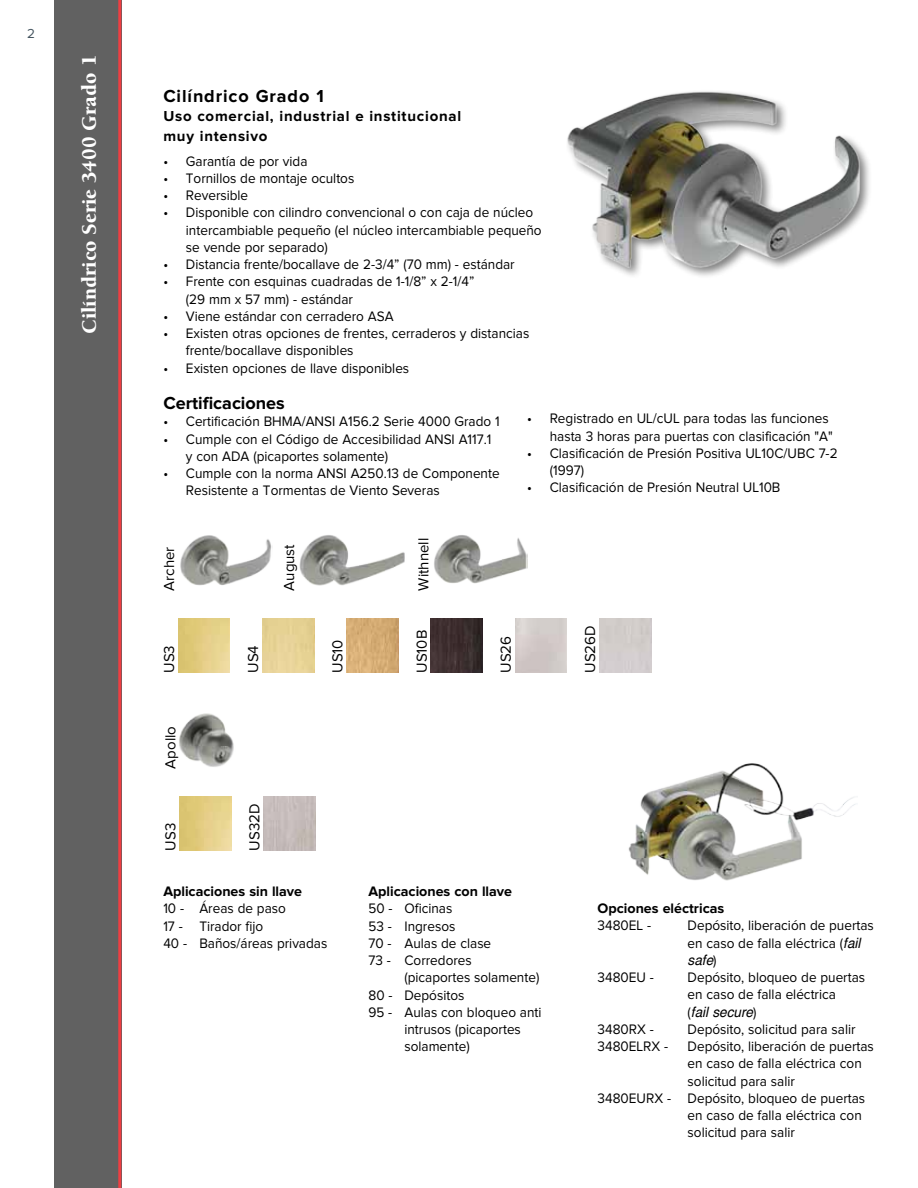
<style>
.page{position:relative;width:918px;height:1188px;background:#fff}
.page>*{position:absolute;margin:0;border:0;box-sizing:border-box;transform-origin:0 0}
.t1{font:900 21px "Berkeley";color:#fff}
.t2{font:700 18px "Proxima Nova";letter-spacing:.05em;color:#000}
.t3{font:700 18px "Proxima Nova";color:#000}
.t4{font:15px "Proxima Nova";color:#000}
.t5{font:700 15px/19.5px "Proxima Nova";letter-spacing:.05em;color:#000}
.t6{font:14.25px/17.2px "Proxima Nova";color:#000;scale:.95 1}
.t7{font:700 14.25px "Proxima Nova";color:#000}
.t8{font:italic 14.25px "Helvetica";color:#000;scale:.95 1}
.t9{font:13.5px "Proxima Nova";color:#455560}
.s1{font-family:"Helvetica";font-style:italic}
.s2{font-family:"Proxima Nova";font-style:normal}
</style>
<div class="page">
<div style="left:565px;top:88px;width:307px;height:191px;background:#000;opacity:.5"></div>
<img style="left:565px;top:88px;width:299px;height:184px">
<img style="left:434px;top:535px;width:93px;height:49px">
<img style="left:299px;top:535px;width:106px;height:51px">
<img style="left:180px;top:535px;width:92px;height:51px">
<img style="left:179px;top:713px;width:55px;height:54px">
<img style="left:347px;top:619px;width:51px;height:54px">
<img style="left:431px;top:619px;width:52px;height:54px">
<img style="left:264px;top:797px;width:51px;height:54px">
<img style="left:628px;top:763px;width:228px;height:118px">
<div style="left:54px;top:0;width:68px;height:1188px;background:#616161"></div>
<hr style="left:118px;top:0;width:3px;height:1188px;background:#ef3e42">
<p class="t9" style="left:27px;top:26px;width:9px">2</p>
<h1 class="t1" style="left:78px;top:334px;width:281px;rotate:-90deg">Cilíndrico Serie 3400 Grado 1</h1>
<p class="t2" style="left:163px;top:86px;width:162px">Cilíndrico Grado 1</p>
<p class="t5" style="left:163px;top:106px;width:299px">Uso comercial, industrial e institucional muy intensivo</p>
<p class="t6" style="left:163px;top:152px;width:153px">• Garantía de por vida</p>
<p class="t6" style="left:163px;top:169px;width:203px">• Tornillos de montaje ocultos</p>
<p class="t6" style="left:163px;top:187px;width:91px">• Reversible</p>
<p class="t6" style="left:186px;top:204px;width:376px;text-indent:-23px">• Disponible con cilindro convencional o con caja de núcleo intercambiable pequeño (el núcleo intercambiable pequeño se vende por separado)</p>
<p class="t6" style="left:163px;top:256px;width:371px">• Distancia frente/bocallave de 2-3/4” (70 mm) - estándar</p>
<p class="t6" style="left:186px;top:273px;width:305px;text-indent:-23px">• Frente con esquinas cuadradas de 1-1/8” x 2-1/4” (29 mm x 57 mm) - estándar</p>
<p class="t6" style="left:163px;top:307px;width:244px">• Viene estándar con cerradero ASA</p>
<p class="t6" style="left:186px;top:325px;width:363px;text-indent:-23px">• Existen otras opciones de frentes, cerraderos y distancias frente/bocallave disponibles</p>
<p class="t6" style="left:163px;top:359px;width:260px">• Existen opciones de llave disponibles</p>
<p class="t3" style="left:163px;top:393px;width:123px">Certificaciones</p>
<p class="t6" style="left:163px;top:413px;width:356px">• Certificación BHMA/ANSI A156.2 Serie 4000 Grado 1</p>
<p class="t6" style="left:186px;top:430px;width:323px;text-indent:-23px">• Cumple con el Código de Accesibilidad ANSI A117.1 y con ADA (picaportes solamente)</p>
<p class="t6" style="left:186px;top:465px;width:332px;text-indent:-23px">• Cumple con la norma ANSI A250.13 de Componente<br>Resistente a Tormentas de Viento Severas</p>
<p class="t4" style="left:161px;top:591px;width:45px;rotate:-90deg">Archer</p>
<p class="t4" style="left:281px;top:591px;width:48px;rotate:-90deg">August</p>
<p class="t4" style="left:415px;top:591px;width:54px;rotate:-90deg">Withnell</p>
<p class="t6" style="left:527px;top:410px;width:323px;text-align:right">• Registrado en UL/cUL para todas las funciones hasta 3 horas para puertas con clasificación "A"</p>
<p class="t6" style="left:550px;top:444px;width:305px;text-indent:-23px">• Clasificación de Presión Positiva UL10C/UBC 7-2 (1997)</p>
<p class="t6" style="left:527px;top:479px;width:268px">• Clasificación de Presión Neutral UL10B</p>
<p class="t4" style="left:161px;top:673px;width:29px;rotate:-90deg">US3</p>
<p class="t4" style="left:245px;top:673px;width:29px;rotate:-90deg">US4</p>
<p class="t4" style="left:329px;top:673px;width:35px;rotate:-90deg">US10</p>
<p class="t4" style="left:413px;top:673px;width:45px;rotate:-90deg">US10B</p>
<p class="t4" style="left:498px;top:673px;width:38px;rotate:-90deg">US26</p>
<p class="t4" style="left:582px;top:673px;width:49px;rotate:-90deg">US26D</p>
<p class="t4" style="left:162px;top:769px;width:44px;rotate:-90deg">Apollo</p>
<p class="t4" style="left:162px;top:851px;width:29px;rotate:-90deg">US3</p>
<p class="t4" style="left:246px;top:851px;width:48px;rotate:-90deg">US32D</p>
<p class="t7" style="left:163px;top:883px;width:140px">Aplicaciones sin llave</p>
<p class="t6" style="left:163px;top:900px;width:174px">10 - Áreas de paso<br>17 - Tirador fijo<br>40 - Baños/áreas privadas</p>
<p class="t7" style="left:368px;top:883px;width:145px">Aplicaciones con llave</p>
<p class="t6" style="left:368px;top:900px;width:131px">50 - Oficinas<br>53 - Ingresos<br>70 - Aulas de clase<br>73 - Corredores</p>
<p class="t6" style="left:404px;top:969px;width:144px">(picaportes solamente)</p>
<p class="t6" style="left:368px;top:986px;width:102px">80 - Depósitos</p>
<p class="t6" style="left:368px;top:1003px;width:184px">95 - Aulas con bloqueo anti</p>
<p class="t6" style="left:404px;top:1020px;width:124px">intrusos (picaportes</p>
<p class="t6" style="left:404px;top:1038px;width:70px">solamente)</p>
<p class="t7" style="left:598px;top:900px;width:128px">Opciones eléctricas</p>
<p class="t6" style="left:598px;top:917px;width:58px">3480EL -</p>
<p class="t6" style="left:688px;top:917px;width:198px">Depósito, liberación de puertas en caso de falla eléctrica (<span class="s1">fail</span></p>
<p class="t8" style="left:688px;top:949px;width:32px">safe<span class="s2">)</span></p>
<p class="t6" style="left:598px;top:969px;width:61px">3480EU -</p>
<p class="t6" style="left:688px;top:969px;width:188px">Depósito, bloqueo de puertas en caso de falla eléctrica</p>
<p class="t8" style="left:688px;top:1000px;width:74px"><span class="s2">(</span>fail secure<span class="s2">)</span></p>
<p class="t6" style="left:598px;top:1020px;width:61px">3480RX -</p>
<p class="t6" style="left:688px;top:1020px;width:178px">Depósito, solicitud para salir</p>
<p class="t6" style="left:598px;top:1038px;width:76px">3480ELRX -</p>
<p class="t6" style="left:688px;top:1038px;width:198px">Depósito, liberación de puertas</p>
<p class="t6" style="left:688px;top:1055px;width:185px">en caso de falla eléctrica con</p>
<p class="t6" style="left:688px;top:1072px;width:114px">solicitud para salir</p>
<p class="t6" style="left:598px;top:1089px;width:283px">3480EURX - Depósito, bloqueo de puertas</p>
<p class="t6" style="left:688px;top:1107px;width:185px">en caso de falla eléctrica con</p>
<p class="t6" style="left:688px;top:1124px;width:114px">solicitud para salir</p>
</div>
